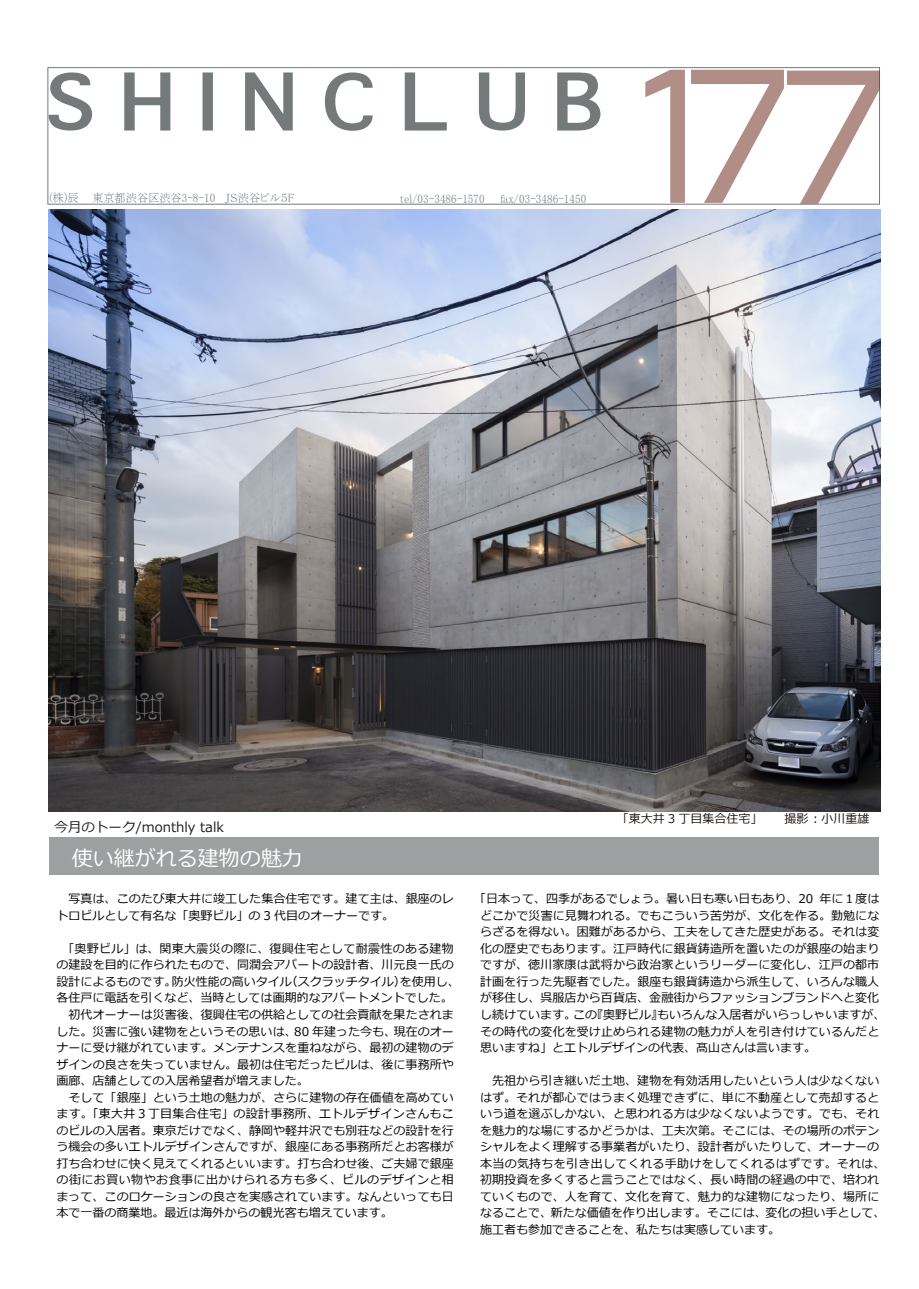
<style>
.page{position:relative;width:919px;height:1289px;background:#fff}
.page>*{position:absolute;margin:0;border:0;box-sizing:border-box;transform-origin:0 0}
.t1{font:21px "Meiryo";color:#fff}
.t2{font:13.5px "Meiryo";color:#231f20}
.t3{font:12px/16.5px "Meiryo";letter-spacing:.005em;color:#030303}
.t4{font:12px "MS P Mincho";color:#7b8085;scale:.93 1}
.t5{font:12px "Meiryo";color:#201814}
</style>
<div class="page">
<div style="left:49px;top:837px;width:830px;height:38px;background:#9da0a0"></div>
<svg style="left:49px;top:72px;width:43px;height:58px"></svg>
<div style="left:47px;top:67px;width:832px;height:137px;border:1px solid #767b80"></div>
<svg style="left:124px;top:72px;width:46px;height:58px"></svg>
<div style="left:202px;top:72px;width:11px;height:58px;background:#747a7a;border:2px solid #3e4646"></div>
<svg style="left:245px;top:72px;width:48px;height:58px"></svg>
<svg style="left:325px;top:72px;width:47px;height:59px"></svg>
<svg style="left:404px;top:72px;width:42px;height:58px"></svg>
<svg style="left:479px;top:72px;width:46px;height:58px"></svg>
<svg style="left:557px;top:72px;width:43px;height:58px"></svg>
<svg style="left:645px;top:70px;width:40px;height:133px"></svg>
<svg style="left:691px;top:70px;width:188px;height:134px"></svg>
<img style="left:49px;top:209px;width:831px;height:602px">
<p class="t4" style="left:49px;top:192px;width:265px">(株)辰 東京都渋谷区渋谷3-8-10 　ＪＳ渋谷ビル５F</p>
<p class="t4" style="left:400px;top:192px;width:92px">tel/03-3486-1570</p>
<p class="t4" style="left:500px;top:192px;width:94px">fax/03-3486-1450</p>
<p class="t2" style="left:55px;top:817px;width:171px">今月のトーク/monthly talk</p>
<h1 class="t1" style="left:72px;top:843px;width:232px">使い継がれる建物の魅力</h1>
<p class="t5" style="left:616px;top:810px;width:254px">「東大井 3 丁目集合住宅」　　撮影 ︓小川重雄</p>
<p class="t3" style="left:57px;top:891px;width:399px">　写真は、このたび東大井に竣工した集合住宅です。建て主は、銀座のレトロビルとして有名な「奥野ビル」の 3 代目のオーナーです。</p>
<p class="t3" style="left:57px;top:941px;width:405px">　「奥野ビル」は、関東大震災の際に、復興住宅として耐震性のある建物の建設を目的に作られたもので、同潤会アパートの設計者、川元良一氏の設計によるものです。防火性能の高いタイル（スクラッチタイル）を使用し、各住戸に電話を引くなど、当時としては画期的なアパートメントでした。　初代オーナーは災害後、復興住宅の供給としての社会貢献を果たされました。災害に強い建物をというその思いは、80 年建った今も、現在のオーナーに受け継がれています。メンテナンスを重ねながら、最初の建物のデザインの良さを失っていません。最初は住宅だったビルは、後に事務所や画廊、店舗としての入居希望者が増えました。<br>　そして「銀座」という土地の魅力が、さらに建物の存在価値を高めています。「東大井３丁目集合住宅」の設計事務所、エトルデザインさんもこのビルの入居者。東京だけでなく、静岡や軽井沢でも別荘などの設計を行う機会の多いエトルデザインさんですが、銀座にある事務所だとお客様が打ち合わせに快く見えてくれるといいます。打ち合わせ後、ご夫婦で銀座の街にお買い物やお食事に出かけられる方も多く、ビルのデザインと相まって、このロケーションの良さを実感されています。なんといっても日本で一番の商業地。最近は海外からの観光客も増えています。</p>
<p class="t3" style="left:480px;top:891px;width:407px;text-indent:-6px">「日本って、四季があるでしょう。暑い日も寒い日もあり、20 年に１度はどこかで災害に見舞われる。でもこういう苦労が、文化を作る。勤勉にならざるを得ない。困難があるから、工夫をしてきた歴史がある。それは変化の歴史でもあります。江戸時代に銀貨鋳造所を置いたのが銀座の始まりですが、徳川家康は武将から政治家というリーダーに変化し、江戸の都市計画を行った先駆者でした。銀座も銀貨鋳造から派生して、いろんな職人が移住し、呉服店から百貨店、金融街からファッションブランドへと変化し続けています。この『奥野ビル』もいろんな入居者がいらっしゃいますが、その時代の変化を受け止められる建物の魅力が人を引き付けているんだと思いますね」とエトルデザインの代表、髙山さんは言います。</p>
<p class="t3" style="left:480px;top:1073px;width:407px">　先祖から引き継いだ土地、建物を有効活用したいという人は少なくないはず。それが都心ではうまく処理できずに、単に不動産として売却するという道を選ぶしかない、と思われる方は少なくないようです。でも、それを魅力的な場にするかどうかは、工夫次第。そこには、その場所のポテンシャルをよく理解する事業者がいたり、設計者がいたりして、オーナーの本当の気持ちを引き出してくれる手助けをしてくれるはずです。それは、初期投資を多くすると言うことではなく、長い時間の経過の中で、培われていくもので、人を育て、文化を育て、魅力的な建物になったり、場所になることで、新たな価値を作り出します。そこには、変化の担い手として、施工者も参加できることを、私たちは実感しています。</p>
</div>
